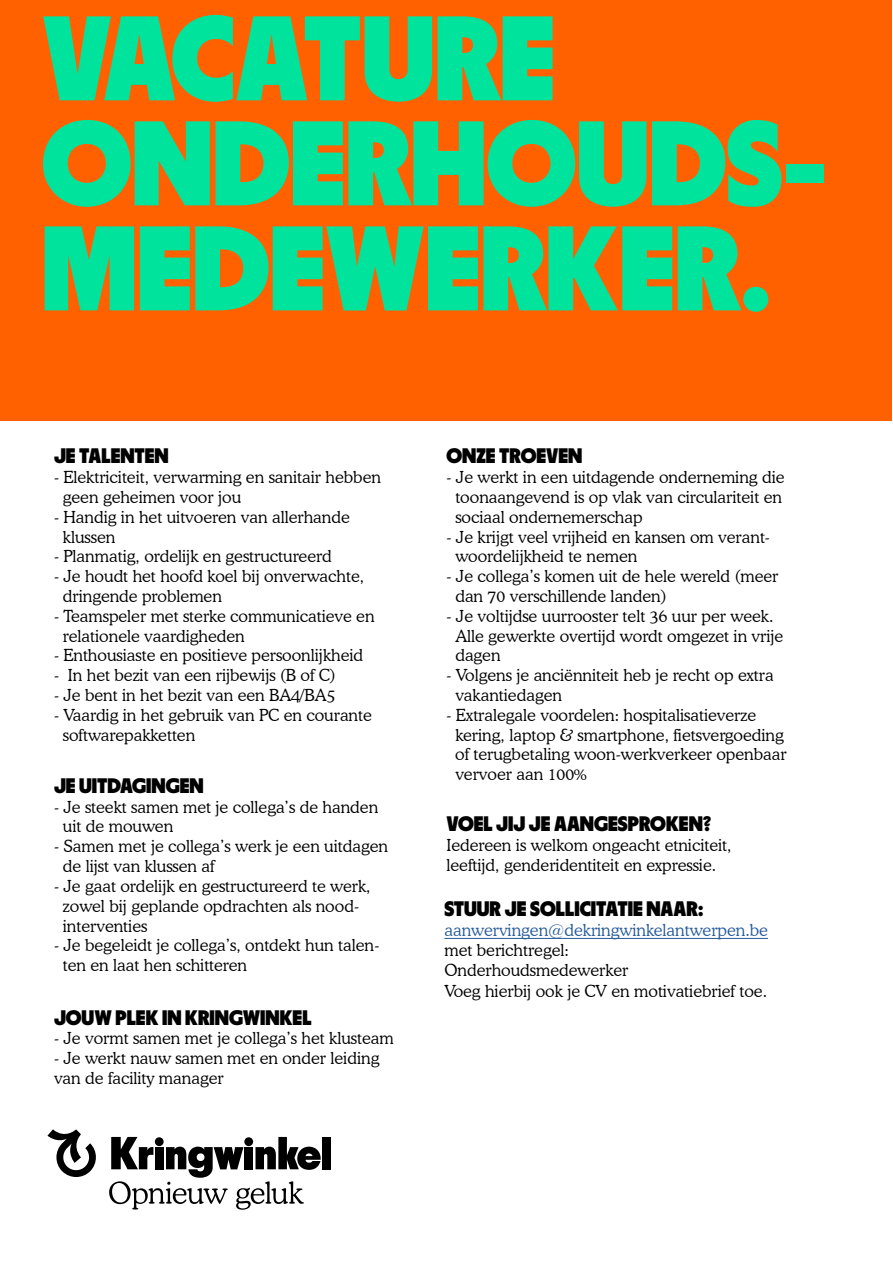
<style>
.page{position:relative;width:893px;height:1263px;background:#fff}
.page>*{position:absolute;margin:0;border:0;box-sizing:border-box;transform-origin:0 0}
.t1{font:120px/105px "Parafina Black S";color:#00e39d}
.t2{font:21px "Parafina Black S";color:#000}
.t3{font:300 16.5px/19.8px "Cooper BT";color:#000}
.t4{font:300 16.5px "Cooper BT";color:#275b9b}
</style>
<div class="page">
<div style="left:1px;top:0;width:891px;height:421px;background:#ff6100"></div>
<hr style="left:444px;top:938px;width:324px;height:1px;background:#275b9b">
<div style="left:322px;top:1137px;width:9px;height:32px;background:#000"></div>
<svg style="left:47px;top:1129px;width:49px;height:48px"></svg>
<svg style="left:109px;top:1137px;width:212px;height:73px"></svg>
<h1 class="t1" style="left:42px;top:4px;width:786px">VACATURE<br>ONDERHOUDS-<br>MEDEWERKER.</h1>
<p class="t2" style="left:54px;top:443px;width:116px">JE TALENTEN</p>
<p class="t3" style="left:63px;top:467px;width:320px;text-indent:-9px">- Elektriciteit, verwarming en sanitair hebben geen geheimen voor jou</p>
<p class="t3" style="left:63px;top:507px;width:288px;text-indent:-9px">- Handig in het uitvoeren van allerhande klussen</p>
<p class="t3" style="left:54px;top:546px;width:279px">- Planmatig, ordelijk en gestructureerd</p>
<p class="t3" style="left:63px;top:566px;width:303px;text-indent:-9px">- Je houdt het hoofd koel bij onverwachte, dringende problemen</p>
<p class="t3" style="left:63px;top:606px;width:313px;text-indent:-9px">- Teamspeler met sterke communicatieve en relationele vaardigheden</p>
<p class="t3" style="left:54px;top:645px;width:311px">- Enthousiaste en positieve persoonlijkheid</p>
<p class="t3" style="left:54px;top:665px;width:283px">- In het bezit van een rijbewijs (B of C)</p>
<p class="t3" style="left:54px;top:685px;width:283px">- Je bent in het bezit van een BA4/BA5</p>
<p class="t3" style="left:63px;top:705px;width:310px;text-indent:-9px">- Vaardig in het gebruik van PC en courante softwarepakketten</p>
<p class="t2" style="left:54px;top:773px;width:151px">JE UITDAGINGEN</p>
<p class="t3" style="left:63px;top:797px;width:317px;text-indent:-9px">- Je steekt samen met je collega’s de handen uit de mouwen</p>
<p class="t3" style="left:63px;top:836px;width:327px;text-indent:-9px">- Samen met je collega’s werk je een uitdagen de lijst van klussen af</p>
<p class="t3" style="left:63px;top:876px;width:309px;text-indent:-9px">- Je gaat ordelijk en gestructureerd te werk, zowel bij geplande opdrachten als nood&shy;interventies</p>
<p class="t3" style="left:63px;top:935px;width:318px;text-indent:-9px">- Je begeleidt je collega’s, ontdekt hun talen&shy;ten en laat hen schitteren</p>
<p class="t2" style="left:54px;top:1005px;width:259px">JOUW PLEK IN KRINGWINKEL</p>
<p class="t3" style="left:54px;top:1028px;width:341px">- Je vormt samen met je collega’s het klusteam</p>
<p class="t3" style="left:54px;top:1048px;width:327px">- Je werkt nauw samen met en onder leiding van de facility manager</p>
<p class="t2" style="left:446px;top:443px;width:137px">ONZE TROEVEN</p>
<p class="t3" style="left:455px;top:467px;width:331px;text-indent:-9px">- Je werkt in een uitdagende onderneming die toonaangevend is op vlak van circulariteit en sociaal ondernemerschap</p>
<p class="t3" style="left:455px;top:527px;width:316px;text-indent:-9px">- Je krijgt veel vrijheid en kansen om verant&shy;woordelijkheid te nemen</p>
<p class="t3" style="left:455px;top:566px;width:325px;text-indent:-9px">- Je collega’s komen uit de hele wereld (meer dan 70 verschillende landen)</p>
<p class="t3" style="left:455px;top:606px;width:329px;text-indent:-9px">- Je voltijdse uurrooster telt 36 uur per week.<br>Alle gewerkte overtijd wordt omgezet in vrije dagen</p>
<p class="t3" style="left:455px;top:665px;width:320px;text-indent:-9px">- Volgens je anciënniteit heb je recht op extra vakantiedagen</p>
<p class="t3" style="left:455px;top:705px;width:333px;text-indent:-9px">- Extralegale voordelen: hospitalisatieverze kering, laptop &amp; smartphone, fietsvergoeding of terugbetaling woon-werkverkeer openbaar vervoer aan 100%</p>
<p class="t2" style="left:446px;top:811px;width:266px">VOEL JIJ JE AANGESPROKEN?</p>
<p class="t3" style="left:446px;top:835px;width:287px">Iedereen is welkom ongeacht etniciteit, leeftijd, genderidentiteit en expressie.</p>
<p class="t2" style="left:444px;top:896px;width:261px">STUUR JE SOLLICITATIE NAAR:</p>
<p class="t4" style="left:444px;top:920px;width:325px">aanwervingen@dekringwinkelantwerpen.be</p>
<p class="t3" style="left:444px;top:940px;width:324px;line-height:20.2px">met berichtregel:<br>Onderhoudsmedewerker<br>Voeg hierbij ook je CV en motivatiebrief toe.</p>
</div>
